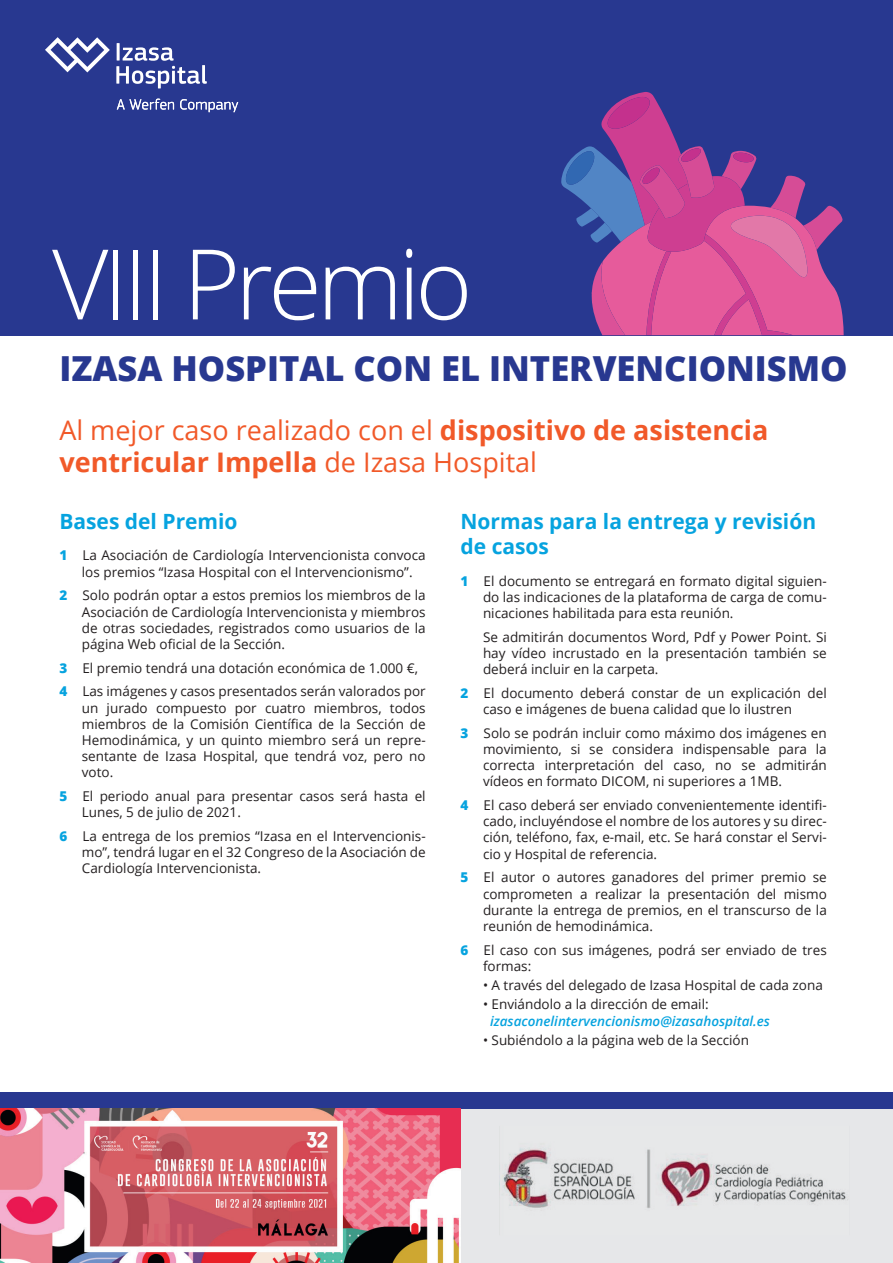
<style>
.page{position:relative;width:893px;height:1263px;background:#fff}
.page>*{position:absolute;margin:0;border:0;box-sizing:border-box;transform-origin:0 0}
.t1{font:300 97.5px "Open Sans";letter-spacing:-.05em;color:#fff}
.t2{font:800 34.5px "Open Sans";color:#283890}
.t3{font:700 27px/32.4px "Open Sans";color:#f15929}
.t4{font:700 21px/25.2px "Open Sans";color:#06a3df}
.t5{font:13.5px/16.2px "Open Sans";color:#231f20;text-align:justify}
.t6{font:italic 600 13.5px "Open Sans";color:#06a3df}
.s1{font-weight:400}
.s2{font-weight:800;color:#06a3df}
</style>
<div class="page">
<div style="left:0;top:1093px;width:893px;height:170px;background:#e6e7e9"></div>
<div style="left:0;top:0;width:893px;height:335px;background:#283890"></div>
<div style="left:0;top:1092px;width:893px;height:16px;background:#283890"></div>
<hr style="left:117px;top:43px;width:3px;height:18px;background:#fff">
<svg style="left:116px;top:47px;width:91px;height:41px"></svg>
<svg style="left:117px;top:99px;width:57px;height:11px"></svg>
<svg style="left:180px;top:99px;width:58px;height:13px"></svg>
<svg style="left:45px;top:37px;width:65px;height:35px"></svg>
<svg style="left:561px;top:92px;width:283px;height:243px"></svg>
<img style="left:499px;top:1148px;width:349px;height:61px">
<img style="left:0;top:1108px;width:460px;height:155px">
<h1 class="t1" style="left:52px;top:217px;width:422px">VIII Premio</h1>
<h2 class="t2" style="left:59px;top:342px;width:790px">IZASA HOSPITAL CON EL INTERVENCIONISMO</h2>
<h3 class="t3" style="left:59px;top:413px;width:711px"><span class="s1">Al mejor caso realizado con el</span> dispositivo de asistencia ventricular Impella <span class="s1">de Izasa Hospital</span></h3>
<h3 class="t4" style="left:59px;top:508px;width:180px">Bases del Premio</h3>
<p class="t5" style="left:82px;top:547px;width:345px;text-indent:-23px"><span class="s2">1</span> La Asociación de Cardiología Intervencionista convoca los premios “Izasa Hospital con el Intervencionismo”.</p>
<p class="t5" style="left:82px;top:587px;width:345px;text-indent:-23px"><span class="s2">2</span> Solo podrán optar a estos premios los miembros de la Asociación de Cardiología Intervencionista y miembros de otras sociedades, registrados como usuarios de la página Web oficial de la Sección.</p>
<p class="t5" style="left:59px;top:655px;width:368px;line-height:23.7px"><span class="s2">3</span> El premio tendrá una dotación económica de 1.000 €,<br><span class="s2">4</span> Las imágenes y casos presentados serán valorados por</p>
<p class="t5" style="left:82px;top:699px;width:345px">un jurado compuesto por cuatro miembros, todos miembros de la Comisión Científica de la Sección de Hemodinámica, y un quinto miembro será un repre&shy;sentante de Izasa Hospital, que tendrá voz, pero no voto.</p>
<p class="t5" style="left:82px;top:788px;width:345px;text-indent:-23px"><span class="s2">5</span> El periodo anual para presentar casos será hasta el<br>Lunes, 5 de julio de 2021.</p>
<p class="t5" style="left:82px;top:828px;width:345px;text-indent:-23px"><span class="s2">6</span> La entrega de los premios “Izasa en el Intervencionis&shy;mo”, tendrá lugar en el 32 Congreso de la Asociación de Cardiología Intervencionista.</p>
<h3 class="t4" style="left:460px;top:508px;width:357px">Normas para la entrega y revisión de casos</h3>
<p class="t5" style="left:483px;top:572px;width:345px;text-indent:-23px"><span class="s2">1</span> El documento se entregará en formato digital siguien&shy;do las indicaciones de la plataforma de carga de comu&shy;nicaciones habilitada para esta reunión.</p>
<p class="t5" style="left:483px;top:628px;width:345px">Se admitirán documentos Word, Pdf y Power Point. Si hay vídeo incrustado en la presentación también se deberá incluir en la carpeta.</p>
<p class="t5" style="left:483px;top:684px;width:345px;text-indent:-23px"><span class="s2">2</span> El documento deberá constar de un explicación del caso e imágenes de buena calidad que lo ilustren</p>
<p class="t5" style="left:483px;top:724px;width:345px;text-indent:-23px"><span class="s2">3</span> Solo se podrán incluir como máximo dos imágenes en movimiento, si se considera indispensable para la correcta interpretación del caso, no se admitirán vídeos en formato DICOM, ni superiores a 1MB.</p>
<p class="t5" style="left:483px;top:797px;width:345px;text-indent:-23px"><span class="s2">4</span> El caso deberá ser enviado convenientemente identifi&shy;cado, incluyéndose el nombre de los autores y su direc&shy;ción, teléfono, fax, e-mail, etc. Se hará constar el Servi&shy;cio y Hospital de referencia.</p>
<p class="t5" style="left:483px;top:869px;width:345px;text-indent:-23px"><span class="s2">5</span> El autor o autores ganadores del primer premio se comprometen a realizar la presentación del mismo durante la entrega de premios, en el transcurso de la reunión de hemodinámica.</p>
<p class="t5" style="left:483px;top:941px;width:345px;text-indent:-23px"><span class="s2">6</span> El caso con sus imágenes, podrá ser enviado de tres formas:</p>
<p class="t5" style="left:483px;top:977px;width:341px">• A través del delegado de Izasa Hospital de cada zona</p>
<p class="t5" style="left:483px;top:996px;width:227px">• Enviándolo a la dirección de email:</p>
<p class="t6" style="left:490px;top:1011px;width:281px">izasaconelintervencionismo@izasahospital.es</p>
<p class="t5" style="left:483px;top:1031px;width:268px">• Subiéndolo a la página web de la Sección</p>
</div>
